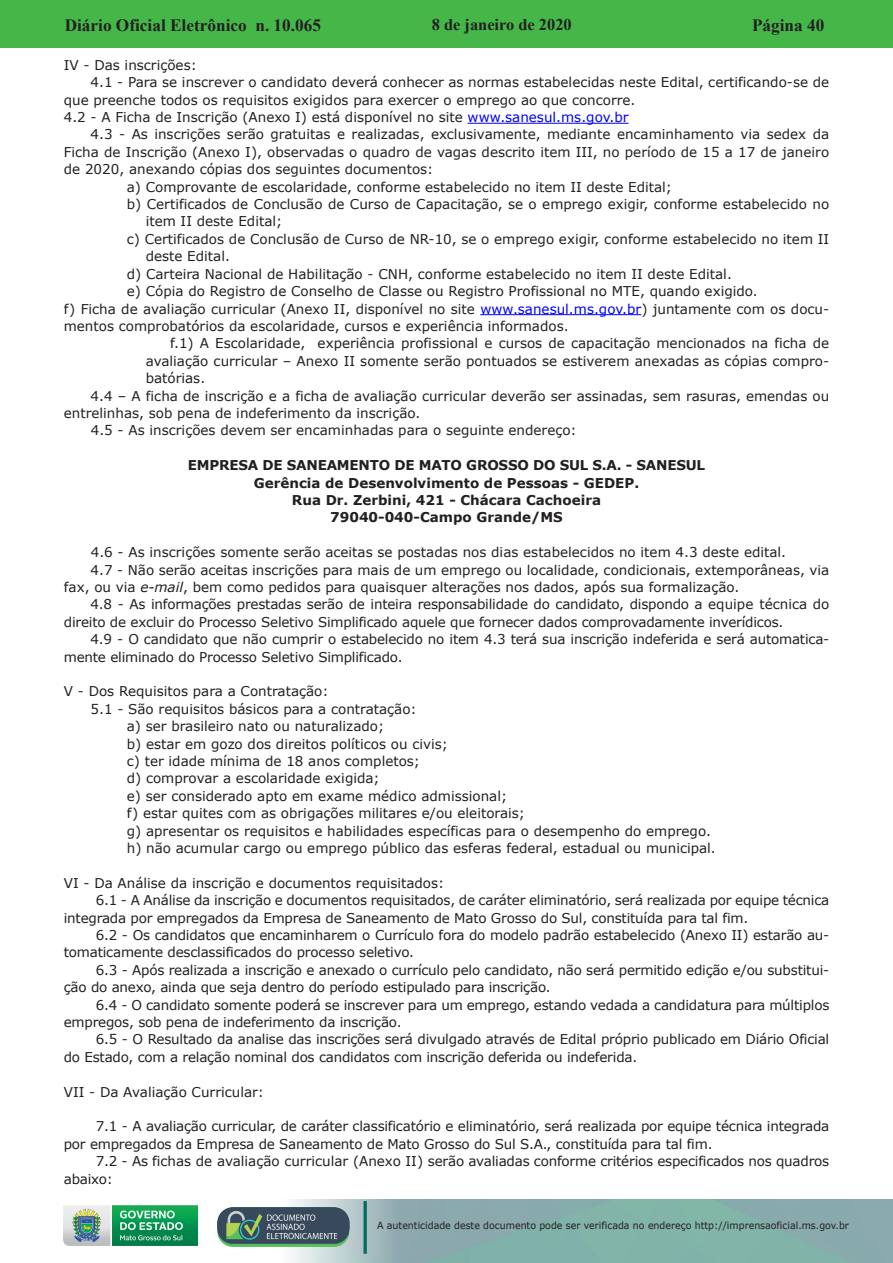
<style>
.page{position:relative;width:893px;height:1263px;background:#fff}
.page>*{position:absolute;margin:0;border:0;box-sizing:border-box;transform-origin:0 0}
.t1{font:700 17.25px "Times New Roman";color:#231f20}
.t2{font:700 16.35px "Times New Roman";color:#231f20}
.t3{font:13.5px/17.4px "Verdana";color:#231f20}
.t4{font:700 13.5px/17.4px "Verdana";color:#231f20;text-align:center}
.t5{font:9.9px "Verdana";color:#231f20;scale:.95 1}
.s1{color:#00f}
.s2{font-style:italic}
</style>
<div class="page">
<div style="left:0;top:0;width:893px;height:48px;background:#45b749"></div>
<img style="left:63px;top:1199px;width:830px;height:64px">
<img style="left:364px;top:1202px;width:2px;height:51px">
<img style="left:218px;top:1207px;width:132px;height:39px">
<img style="left:64px;top:1205px;width:134px;height:41px">
<hr style="left:468px;top:123px;width:161px;height:1px;background:#00f">
<hr style="left:480px;top:314px;width:161px;height:1px;background:#00f">
<p class="t1" style="left:65px;top:13px;width:258px">Diário Oficial Eletrônico n. 10.065</p>
<p class="t2" style="left:432px;top:13px;width:141px">8 de janeiro de 2020</p>
<p class="t1" style="left:752px;top:13px;width:74px">Página 40</p>
<p class="t3" style="left:64px;top:56px;width:135px">IV - Das inscrições:</p>
<p class="t3" style="left:91px;top:74px;width:740px">4.1 - Para se inscrever o candidato deverá conhecer as normas estabelecidas neste Edital, certificando-se de</p>
<p class="t3" style="left:64px;top:91px;width:573px">que preenche todos os requisitos exigidos para exercer o emprego ao que concorre.</p>
<p class="t3" style="left:64px;top:108px;width:566px">4.2 - A Ficha de Inscrição (Anexo I) está disponível no site <span class="s1">www.sanesul.ms.gov.br</span></p>
<p class="t3" style="left:91px;top:126px;width:740px">4.3 - As inscrições serão gratuitas e realizadas, exclusivamente, mediante encaminhamento via sedex da</p>
<p class="t3" style="left:64px;top:143px;width:767px">Ficha de Inscrição (Anexo I), observadas o quadro de vagas descrito item III, no período de 15 a 17 de janeiro</p>
<p class="t3" style="left:64px;top:161px;width:371px">de 2020, anexando cópias dos seguintes documentos:</p>
<p class="t3" style="left:127px;top:178px;width:547px">a) Comprovante de escolaridade, conforme estabelecido no item II deste Edital;</p>
<p class="t3" style="left:127px;top:195px;width:704px">b) Certificados de Conclusão de Curso de Capacitação, se o emprego exigir, conforme estabelecido no</p>
<p class="t3" style="left:146px;top:213px;width:138px">item II deste Edital;</p>
<p class="t3" style="left:127px;top:230px;width:704px">c) Certificados de Conclusão de Curso de NR-10, se o emprego exigir, conforme estabelecido no item II</p>
<p class="t3" style="left:146px;top:248px;width:86px">deste Edital.</p>
<p class="t3" style="left:127px;top:265px;width:607px">d) Carteira Nacional de Habilitação - CNH, conforme estabelecido no item II deste Edital.</p>
<p class="t3" style="left:127px;top:282px;width:632px">e) Cópia do Registro de Conselho de Classe ou Registro Profissional no MTE, quando exigido.</p>
<p class="t3" style="left:64px;top:300px;width:767px">f) Ficha de avaliação curricular (Anexo II, disponível no site <span class="s1">www.sanesul.ms.gov.br</span>) juntamente com os docu-</p>
<p class="t3" style="left:64px;top:317px;width:506px">mentos comprobatórios da escolaridade, cursos e experiência informados.</p>
<p class="t3" style="left:170px;top:335px;width:661px">f.1) A Escolaridade, experiência profissional e cursos de capacitação mencionados na ficha de</p>
<p class="t3" style="left:146px;top:352px;width:685px">avaliação curricular – Anexo II somente serão pontuados se estiverem anexadas as cópias compro-</p>
<p class="t3" style="left:146px;top:369px;width:61px">batórias.</p>
<p class="t3" style="left:91px;top:387px;width:740px">4.4 – A ficha de inscrição e a ficha de avaliação curricular deverão ser assinadas, sem rasuras, emendas ou</p>
<p class="t3" style="left:64px;top:404px;width:358px">entrelinhas, sob pena de indeferimento da inscrição.</p>
<p class="t3" style="left:91px;top:422px;width:487px">4.5 - As inscrições devem ser encaminhadas para o seguinte endereço:</p>
<p class="t4" style="left:188px;top:456px;width:519px">EMPRESA DE SANEAMENTO DE MATO GROSSO DO SUL S.A. - SANESUL Gerência de Desenvolvimento de Pessoas - GEDEP.<br>Rua Dr. Zerbini, 421 - Chácara Cachoeira<br>79040-040-Campo Grande/MS</p>
<p class="t3" style="left:91px;top:543px;width:697px">4.6 - As inscrições somente serão aceitas se postadas nos dias estabelecidos no item 4.3 deste edital.</p>
<p class="t3" style="left:91px;top:561px;width:740px">4.7 - Não serão aceitas inscrições para mais de um emprego ou localidade, condicionais, extemporâneas, via</p>
<p class="t3" style="left:64px;top:578px;width:677px">fax, ou via <span class="s2">e-mail</span>, bem como pedidos para quaisquer alterações nos dados, após sua formalização.</p>
<p class="t3" style="left:91px;top:596px;width:740px">4.8 - As informações prestadas serão de inteira responsabilidade do candidato, dispondo a equipe técnica do</p>
<p class="t3" style="left:64px;top:613px;width:721px">direito de excluir do Processo Seletivo Simplificado aquele que fornecer dados comprovadamente inverídicos.</p>
<p class="t3" style="left:91px;top:630px;width:740px">4.9 - O candidato que não cumprir o estabelecido no item 4.3 terá sua inscrição indeferida e será automatica-</p>
<p class="t3" style="left:64px;top:648px;width:340px">mente eliminado do Processo Seletivo Simplificado.</p>
<p class="t3" style="left:64px;top:683px;width:266px">V - Dos Requisitos para a Contratação:</p>
<p class="t3" style="left:91px;top:700px;width:328px">5.1 - São requisitos básicos para a contratação:</p>
<p class="t3" style="left:127px;top:717px;width:259px">a) ser brasileiro nato ou naturalizado;</p>
<p class="t3" style="left:127px;top:735px;width:323px">b) estar em gozo dos direitos políticos ou civis;</p>
<p class="t3" style="left:127px;top:752px;width:295px">c) ter idade mínima de 18 anos completos;</p>
<p class="t3" style="left:127px;top:770px;width:254px">d) comprovar a escolaridade exigida;</p>
<p class="t3" style="left:127px;top:787px;width:382px">e) ser considerado apto em exame médico admissional;</p>
<p class="t3" style="left:127px;top:804px;width:400px">f) estar quites com as obrigações militares e/ou eleitorais;</p>
<p class="t3" style="left:127px;top:822px;width:586px">g) apresentar os requisitos e habilidades específicas para o desempenho do emprego.</p>
<p class="t3" style="left:127px;top:839px;width:591px">h) não acumular cargo ou emprego público das esferas federal, estadual ou municipal.</p>
<p class="t3" style="left:64px;top:874px;width:382px">VI - Da Análise da inscrição e documentos requisitados:</p>
<p class="t3" style="left:96px;top:891px;width:735px">6.1 - A Análise da inscrição e documentos requisitados, de caráter eliminatório, será realizada por equipe técnica</p>
<p class="t3" style="left:64px;top:909px;width:686px">integrada por empregados da Empresa de Saneamento de Mato Grosso do Sul, constituída para tal fim.</p>
<p class="t3" style="left:96px;top:926px;width:735px">6.2 - Os candidatos que encaminharem o Currículo fora do modelo padrão estabelecido (Anexo II) estarão au-</p>
<p class="t3" style="left:64px;top:944px;width:352px">tomaticamente desclassificados do processo seletivo.</p>
<p class="t3" style="left:96px;top:961px;width:735px">6.3 - Após realizada a inscrição e anexado o currículo pelo candidato, não será permitido edição e/ou substitui-</p>
<p class="t3" style="left:64px;top:978px;width:488px">ção do anexo, ainda que seja dentro do período estipulado para inscrição.</p>
<p class="t3" style="left:96px;top:996px;width:735px">6.4 - O candidato somente poderá se inscrever para um emprego, estando vedada a candidatura para múltiplos</p>
<p class="t3" style="left:64px;top:1013px;width:339px">empregos, sob pena de indeferimento da inscrição.</p>
<p class="t3" style="left:96px;top:1031px;width:735px">6.5 - O Resultado da analise das inscrições será divulgado através de Edital próprio publicado em Diário Oficial</p>
<p class="t3" style="left:64px;top:1048px;width:575px">do Estado, com a relação nominal dos candidatos com inscrição deferida ou indeferida.</p>
<p class="t3" style="left:64px;top:1083px;width:202px">VII - Da Avaliação Curricular:</p>
<p class="t3" style="left:64px;top:1118px;width:767px;text-indent:32px">7.1 - A avaliação curricular, de caráter classificatório e eliminatório, será realizada por equipe técnica integrada por empregados da Empresa de Saneamento de Mato Grosso do Sul S.A., constituída para tal fim.</p>
<p class="t3" style="left:64px;top:1152px;width:767px;text-indent:32px">7.2 - As fichas de avaliação curricular (Anexo II) serão avaliadas conforme critérios especificados nos quadros abaixo:</p>
<p class="t5" style="left:377px;top:1219px;width:498px">A autenticidade deste documento pode ser verificada no endereço http://imprensaoficial.ms.gov.br</p>
</div>
